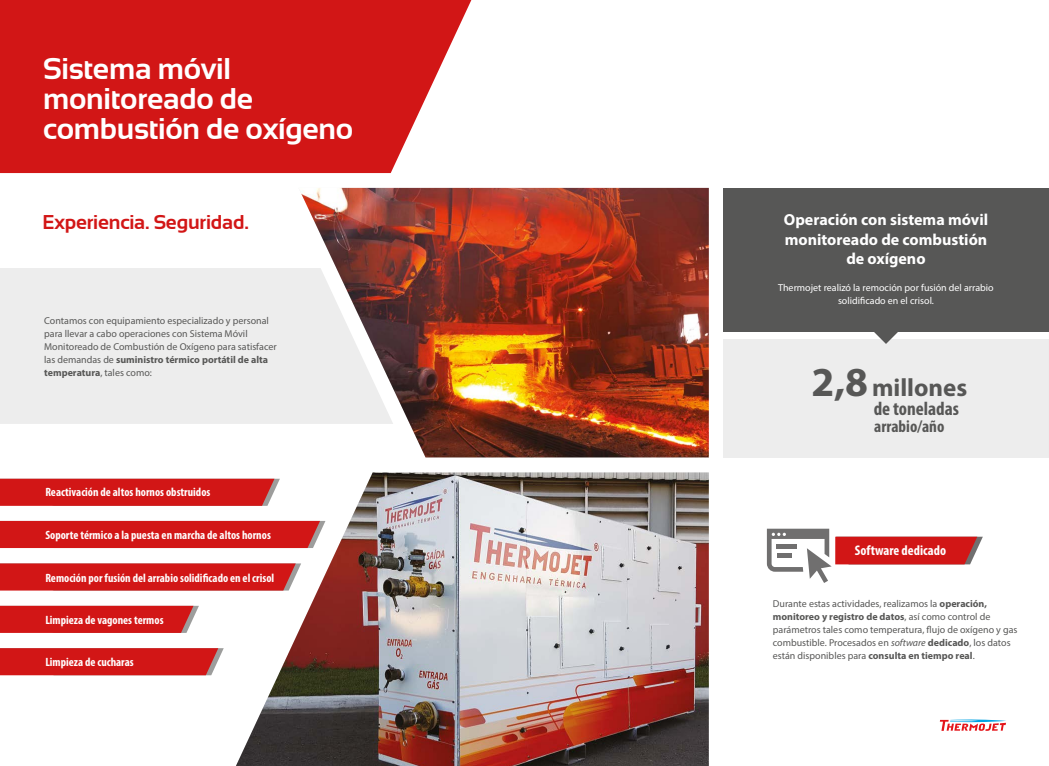
<style>
.page{position:relative;width:1049px;height:766px;background:#fff}
.page>*{position:absolute;margin:0;border:0;box-sizing:border-box;transform-origin:0 0}
.t1{font:700 41.3px "Myriad Pro";color:#575756}
.t2{font:700 30px/30px "Sansation";letter-spacing:-.01em;color:#fff}
.t3{font:700 25px "Myriad Pro";color:#575756}
.t4{font:700 20px "Sansation";letter-spacing:-.01em;color:#d21616}
.t5{font:700 condensed 19.1px "Myriad Pro";color:#575756}
.t6{font:700 condensed 17px "Myriad Pro";color:#575756}
.t7{font:700 16px/19.2px "Myriad Pro";color:#fff;text-align:center}
.t8{font:700 condensed 14px "Myriad Pro";color:#fff}
.t9{font:700 condensed 12px "Myriad Pro";color:#fff}
.t10{font:10px/13px "Myriad Pro";color:#575756}
.t11{font:10px/13px "Myriad Pro";color:#fff;text-align:center}
.s1{font-weight:700}
.s2{font-style:italic}
</style>
<div class="page">
<svg style="left:940px;top:719px;width:66px;height:11px"></svg>
<div style="left:723px;top:339px;width:326px;height:118px;background:#ededed"></div>
<svg style="left:0;top:0;width:471px;height:173px;background:#d52929"></svg>
<div style="left:0;top:268px;width:298px;height:156px;background:#ededed"></div>
<img style="left:298px;top:188px;width:411px;height:269px">
<div style="left:723px;top:188px;width:326px;height:144px;background:#575756"></div>
<svg style="left:874px;top:332px;width:24px;height:12px"></svg>
<img style="left:236px;top:472px;width:473px;height:293px">
<svg style="left:0;top:478px;width:280px;height:27px;background:#d22323"></svg>
<div style="left:0;top:521px;width:325px;height:27px;background:#d21616"></div>
<svg style="left:0;top:563px;width:301px;height:27px;background:#d11f1f"></svg>
<svg style="left:0;top:605px;width:199px;height:27px;background:#d22727"></svg>
<svg style="left:0;top:648px;width:224px;height:27px;background:#d12020"></svg>
<svg style="left:767px;top:528px;width:216px;height:55px"></svg>
<h2 class="t2" style="left:43px;top:53px;width:312px">Sistema móvil monitoreado de combustión de oxígeno</h2>
<h3 class="t4" style="left:43px;top:211px;width:208px">Experiencia. Seguridad.</h3>
<h3 class="t7" style="left:784px;top:210px;width:206px">Operación con sistema móvil monitoreado de combustión de oxígeno</h3>
<p class="t11" style="left:778px;top:281px;width:217px">Thermojet realizó la remoción por fusión del arrabio solidificado en el crisol.</p>
<p class="t10" style="left:44px;top:313px;width:234px">Contamos con equipamiento especializado y personal para llevar a cabo operaciones con Sistema Móvil Monitoreado de Combustión de Oxígeno para satisfacer las demandas de <span class="s1">suministro térmico portátil de alta temperatura</span>, tales como:</p>
<p class="t9" style="left:45px;top:484px;width:167px">Reactivación de altos hornos obstruidos</p>
<p class="t9" style="left:45px;top:527px;width:227px">Soporte térmico a la puesta en marcha de altos hornos</p>
<p class="t9" style="left:45px;top:570px;width:230px">Remoción por fusión del arrabio solidificado en el crisol</p>
<p class="t9" style="left:45px;top:612px;width:120px">Limpieza de vagones termos</p>
<p class="t9" style="left:45px;top:654px;width:90px">Limpieza de cucharas</p>
<h1 class="t1" style="left:811px;top:354px;width:58px">2,8</h1>
<h3 class="t3" style="left:872px;top:371px;width:97px">millones</h3>
<h3 class="t5" style="left:874px;top:396px;width:87px">de toneladas</h3>
<h3 class="t6" style="left:874px;top:415px;width:72px">arrabio/año</h3>
<h3 class="t8" style="left:855px;top:541px;width:93px">Software dedicado</h3>
<p class="t10" style="left:773px;top:596px;width:246px">Durante estas actividades, realizamos la <span class="s1">operación, monitoreo y registro de datos</span>, así como control de parámetros tales como temperatura, flujo de oxígeno y gas combustible. Procesados en <span class="s2">software</span> <span class="s1">dedicado</span>, los datos están disponibles para <span class="s1">consulta en tiempo real</span>.</p>
</div>
